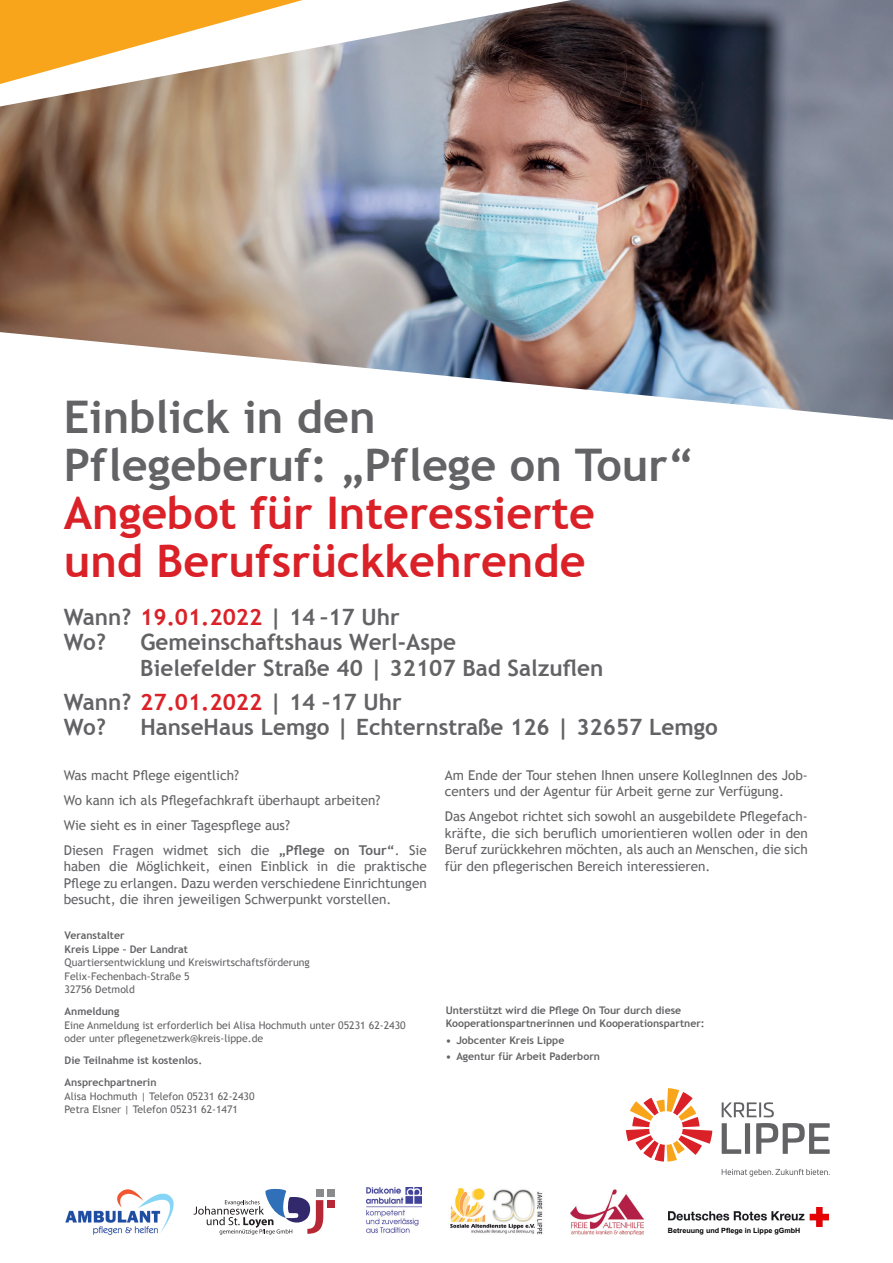
<style>
.page{position:relative;width:893px;height:1263px;background:#fff}
.page>*{position:absolute;margin:0;border:0;box-sizing:border-box;transform-origin:0 0}
.t1{font:700 45px/48px "Trebuchet MS";color:#da2128}
.t2{font:700 22.5px/25.5px "Trebuchet MS";color:#636366}
.t3{font:13.5px/16.5px "Trebuchet MS";color:#636366;text-align:justify}
.t4{font:10.5px/13.5px "Trebuchet MS";color:#636366}
.t5{font:700 10.5px/13.5px "Trebuchet MS";color:#636366}
.t6{font:700 7.2px "Arial";color:#000}
.s1{color:#636366}
.s2{color:#da2128}
.s3{font-weight:700}
</style>
<div class="page">
<img style="left:0;top:0;width:893px;height:420px">
<svg style="left:722px;top:1123px;width:19px;height:31px"></svg>
<div style="left:745px;top:1123px;width:5px;height:31px;background:#636366"></div>
<svg style="left:756px;top:1123px;width:74px;height:31px"></svg>
<svg style="left:722px;top:1102px;width:52px;height:15px"></svg>
<svg style="left:722px;top:1169px;width:108px;height:7px"></svg>
<svg style="left:626px;top:1088px;width:86px;height:73px"></svg>
<img style="left:668px;top:1207px;width:161px;height:19px">
<div style="left:327px;top:1200px;width:8px;height:7px;background:#b72837"></div>
<div style="left:327px;top:1189px;width:8px;height:7px;background:#8a8b8d"></div>
<svg style="left:193px;top:1188px;width:130px;height:47px"></svg>
<img style="left:366px;top:1188px;width:56px;height:45px">
<img style="left:571px;top:1189px;width:73px;height:45px">
<img style="left:65px;top:1189px;width:109px;height:46px">
<img style="left:450px;top:1188px;width:93px;height:47px">
<p class="t1" style="left:64px;top:393px;width:632px"><span class="s1">Einblick in den<br>Pflegeberuf: „Pflege on Tour“<br></span>Angebot für Interessierte<br>und Berufsrückkehrende</p>
<p class="t2" style="left:64px;top:604px;width:337px">Wann? <span class="s2">19.01.2022</span> | 14 –17 Uhr<br>Wo?</p>
<p class="t2" style="left:140px;top:629px;width:465px">Gemeinschaftshaus Werl-Aspe<br>Bielefelder Straße 40 | 32107 Bad Salzuflen</p>
<p class="t2" style="left:64px;top:689px;width:340px">Wann? <span class="s2">27.01.2022</span> | 14 –17 Uhr<br>Wo?</p>
<p class="t2" style="left:140px;top:714px;width:579px">HanseHaus Lemgo | Echternstraße 126 | 32657 Lemgo</p>
<p class="t3" style="left:64px;top:767px;width:177px">Was macht Pflege eigentlich?</p>
<p class="t3" style="left:64px;top:792px;width:318px">Wo kann ich als Pflegefachkraft überhaupt arbeiten?</p>
<p class="t3" style="left:64px;top:817px;width:228px">Wie sieht es in einer Tagespflege aus?</p>
<p class="t3" style="left:64px;top:842px;width:365px">Diesen Fragen widmet sich die <span class="s3">„Pflege on Tour“</span>. Sie haben die Möglichkeit, einen Einblick in die praktische Pflege zu erlangen. Dazu werden verschiedene Einrichtungen besucht, die ihren jeweiligen Schwerpunkt vorstellen.</p>
<p class="t3" style="left:445px;top:767px;width:365px">Am Ende der Tour stehen Ihnen unsere KollegInnen des Job&shy;centers und der Agentur für Arbeit gerne zur Verfügung.</p>
<p class="t3" style="left:445px;top:808px;width:365px">Das Angebot richtet sich sowohl an ausgebildete Pflegefach&shy;kräfte, die sich beruflich umorientieren wollen oder in den Beruf zurückkehren möchten, als auch an Menschen, die sich für den pflegerischen Bereich interessieren.</p>
<p class="t4" style="left:65px;top:929px;width:247px"><span class="s3">Veranstalter<br>Kreis Lippe – Der Landrat<br></span>Quartiersentwicklung und Kreiswirtschaftsförderung<br>Felix-Fechenbach-Straße 5<br>32756 Detmold</p>
<p class="t4" style="left:65px;top:1005px;width:343px"><span class="s3">Anmeldung<br></span>Eine Anmeldung ist erforderlich bei Alisa Hochmuth unter 05231 62-2430 oder unter pflegenetzwerk@kreis-lippe.de</p>
<p class="t5" style="left:65px;top:1053px;width:139px">Die Teilnahme ist kostenlos.</p>
<p class="t4" style="left:65px;top:1076px;width:191px"><span class="s3">Ansprechpartnerin<br></span>Alisa Hochmuth | Telefon 05231 62-2430<br>Petra Elsner | Telefon 05231 62-1471</p>
<p class="t5" style="left:446px;top:1003px;width:261px">Unterstützt wird die Pflege On Tour durch diese<br>Kooperationspartnerinnen und Kooperationspartner:</p>
<p class="t5" style="left:446px;top:1033px;width:120px">• Jobcenter Kreis Lippe</p>
<p class="t5" style="left:446px;top:1049px;width:156px">• Agentur für Arbeit Paderborn</p>
<p class="t6" style="left:668px;top:1226px;width:134px">Betreuung und Pflege in Lippe gGmbH</p>
</div>
